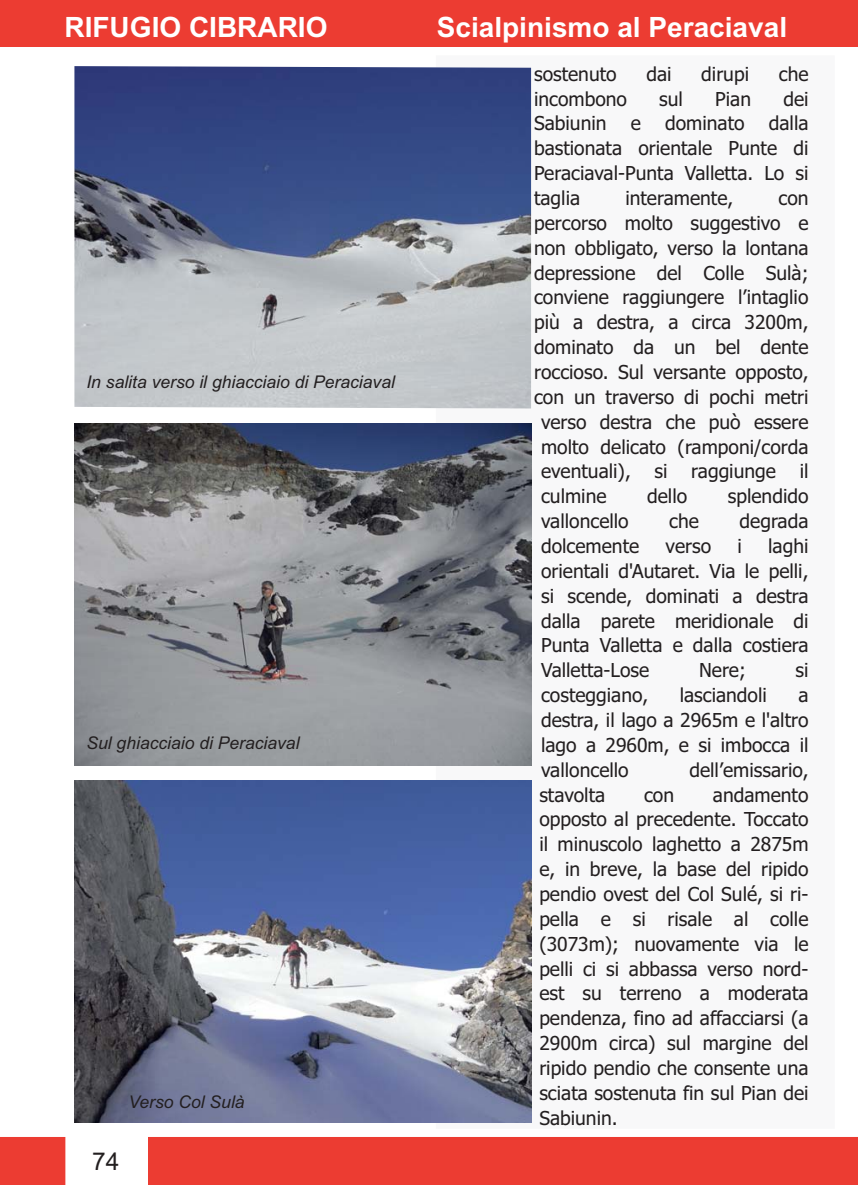
<style>
.page{position:relative;width:858px;height:1185px;background:#fff}
.page>*{position:absolute;margin:0;border:0;box-sizing:border-box;transform-origin:0 0}
.t1{font:700 28px "Arial";color:#fff}
.t2{font:24.5px "Arial";color:#231f20}
.t3{font:19.25px/24.8px "Tahoma";color:#231f20;text-align:justify}
.t4{font:italic 17.5px "Arial";color:#231f20}
</style>
<div class="page">
<div style="left:0;top:1137px;width:65px;height:48px;background:#ec3c32"></div>
<div style="left:0;top:0;width:858px;height:46px;background:#ec3c32"></div>
<div style="left:437px;top:56px;width:396px;height:1072px;background:#f8f8f9"></div>
<div style="left:148px;top:1137px;width:710px;height:48px;background:#ec3c32"></div>
<img style="left:74px;top:66px;width:457px;height:342px">
<img style="left:74px;top:780px;width:457px;height:343px">
<img style="left:74px;top:423px;width:457px;height:343px">
<h1 class="t1" style="left:64px;top:17px;width:264px">RIFUGIO CIBRARIO</h1>
<p class="t4" style="left:86px;top:375px;width:310px">In salita verso il ghiacciaio di Peraciaval</p>
<p class="t4" style="left:86px;top:736px;width:215px">Sul ghiacciaio di Peraciaval</p>
<p class="t4" style="left:128px;top:1095px;width:118px">Verso Col Sulà</p>
<p class="t2" style="left:92px;top:1152px;width:29px">74</p>
<h1 class="t1" style="left:437px;top:17px;width:352px">Scialpinismo al Peraciaval</h1>
<p class="t3" style="left:534px;top:63px;width:84px">sostenuto</p>
<p class="t3" style="left:646px;top:63px;width:27px">dai</p>
<p class="t3" style="left:701px;top:63px;width:49px">dirupi</p>
<p class="t3" style="left:778px;top:63px;width:31px">che</p>
<p class="t3" style="left:534px;top:88px;width:94px">incombono</p>
<p class="t3" style="left:659px;top:88px;width:25px">sul</p>
<p class="t3" style="left:715px;top:88px;width:37px">Pian</p>
<p class="t3" style="left:783px;top:88px;width:27px">dei</p>
<p class="t3" style="left:534px;top:113px;width:74px">Sabiunin</p>
<p class="t3" style="left:630px;top:113px;width:12px">e</p>
<p class="t3" style="left:665px;top:113px;width:81px">dominato</p>
<p class="t3" style="left:534px;top:113px;width:276px;text-indent:235px">dalla bastionata orientale Punte di Peraciaval-Punta Valletta. Lo si taglia</p>
<p class="t3" style="left:625px;top:187px;width:109px">interamente,</p>
<p class="t3" style="left:778px;top:187px;width:32px">con</p>
<p class="t3" style="left:534px;top:212px;width:276px">percorso molto suggestivo e</p>
<p class="t3" style="left:534px;top:237px;width:276px">non obbligato, verso la lontana</p>
<p class="t3" style="left:534px;top:262px;width:276px">depressione del Colle Sulà;</p>
<p class="t3" style="left:534px;top:287px;width:276px">conviene raggiungere l’intaglio</p>
<p class="t3" style="left:534px;top:311px;width:276px">più a destra, a circa 3200m,</p>
<p class="t3" style="left:534px;top:336px;width:276px">dominato da un bel dente</p>
<p class="t3" style="left:534px;top:361px;width:276px">roccioso. Sul versante opposto,</p>
<p class="t3" style="left:534px;top:386px;width:276px">con un traverso di pochi metri</p>
<p class="t3" style="left:541px;top:411px;width:269px">verso destra che può essere</p>
<p class="t3" style="left:541px;top:436px;width:269px">molto delicato (ramponi/corda</p>
<p class="t3" style="left:541px;top:461px;width:269px">eventuali), si raggiunge il</p>
<p class="t3" style="left:541px;top:485px;width:67px">culmine</p>
<p class="t3" style="left:647px;top:485px;width:42px">dello</p>
<p class="t3" style="left:727px;top:485px;width:82px">splendido</p>
<p class="t3" style="left:541px;top:510px;width:89px">valloncello</p>
<p class="t3" style="left:669px;top:510px;width:31px">che</p>
<p class="t3" style="left:739px;top:510px;width:70px">degrada</p>
<p class="t3" style="left:541px;top:535px;width:100px">dolcemente</p>
<p class="t3" style="left:665px;top:535px;width:47px">verso</p>
<p class="t3" style="left:737px;top:535px;width:6px">i</p>
<p class="t3" style="left:541px;top:535px;width:269px;text-indent:227px">laghi orientali d'Autaret. Via le pelli, si scende, dominati a destra dalla parete meridionale di Punta Valletta e dalla costiera Valletta-Lose</p>
<p class="t3" style="left:699px;top:659px;width:48px">Nere;</p>
<p class="t3" style="left:795px;top:659px;width:14px">si</p>
<p class="t3" style="left:541px;top:684px;width:109px">costeggiano,</p>
<p class="t3" style="left:679px;top:684px;width:89px">lasciandoli</p>
<p class="t3" style="left:541px;top:684px;width:269px;text-indent:257px">a destra, il lago a 2965m e l'altro lago a 2960m, e si imbocca il valloncello</p>
<p class="t3" style="left:689px;top:759px;width:121px">dell’emissario,</p>
<p class="t3" style="left:539px;top:784px;width:271px;text-indent:174px">andamento opposto al precedente. Toccato il minuscolo laghetto a 2875m e, in breve, la base del ripido pendio ovest del Col Sulé, si ri&shy;pella e si risale al colle (3073m); nuovamente via le pelli ci si abbassa verso nord&shy;est su terreno a moderata pendenza, fino ad affacciarsi (a 2900m circa) sul margine del ripido pendio che consente una sciata sostenuta fin sul Pian dei Sabiunin.</p>
<p class="t3" style="left:539px;top:784px;width:67px">stavolta</p>
<p class="t3" style="left:644px;top:784px;width:32px">con</p>
</div>
